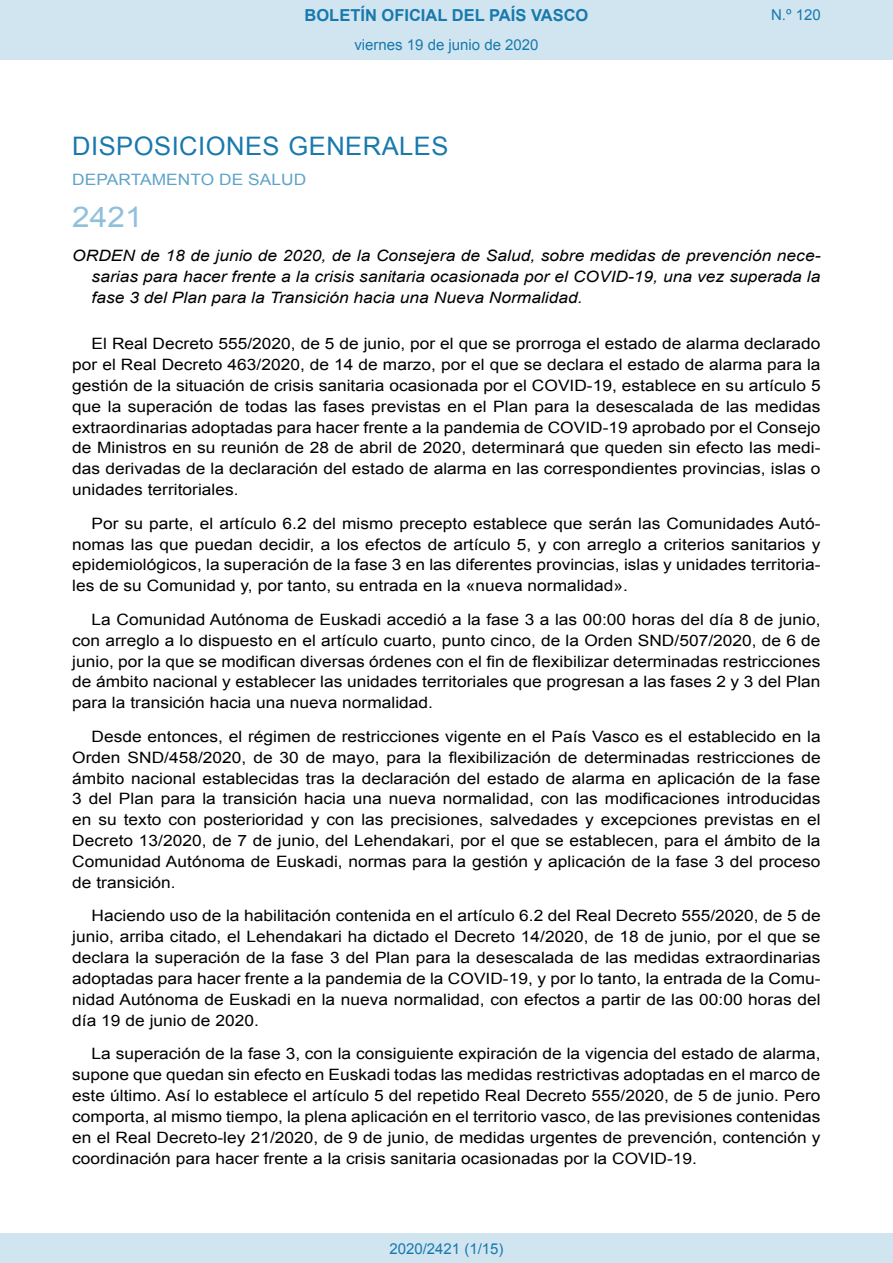
<style>
.page{position:relative;width:893px;height:1263px;background:#fff}
.page>*{position:absolute;margin:0;border:0;box-sizing:border-box;transform-origin:0 0}
.BOPVOrden{font:28.5px "Arial";color:#90c0db;scale:1.11 1}
.BOPVSeccion{font:25.5px "Arial";letter-spacing:.02em;color:#1879ad}
.t1{font:700 16.5px "Arial";color:#1879ad}
.BOPVDetalle{font:15.6px/20.9px "Arial";color:#000;text-align:justify;scale:1.11 1}
.BOPVTitulo{font:italic 15.6px/20.9px "Arial";color:#000;text-align:justify;scale:1.11 1}
.BOPVOrganismo{font:15.6px "Arial";letter-spacing:.005em;color:#5ea4ca;scale:1.11 1}
.Paginacion_Centro{font:15px "Arial";color:#1879ad}
</style>
<div class="page">
<div style="left:0;top:0;width:893px;height:60px;background:#d0e5f0"></div>
<div style="left:0;top:1233px;width:893px;height:30px;background:#d0e5f0"></div>
<p class="t1" style="left:305px;top:4px;width:285px">BOLETÍN OFICIAL DEL PAÍS VASCO</p>
<p class="Paginacion_Centro" style="left:354px;top:35px;width:186px">viernes 19 de junio de 2020</p>
<p class="Paginacion_Centro" style="left:771px;top:5px;width:51px">N.º 120</p>
<p class="BOPVSeccion" style="left:72px;top:129px;width:378px">DISPOSICIONES GENERALES</p>
<p class="BOPVOrganismo" style="left:72px;top:169px;width:212px">DEPARTAMENTO DE SALUD</p>
<p class="BOPVOrden" style="left:72px;top:199px;width:65px">2421</p>
<p class="BOPVTitulo" style="left:92px;top:245px;width:658px;text-indent:-19px">ORDEN de 18 de junio de 2020, de la Consejera de Salud, sobre medidas de prevención nece&shy;sarias para hacer frente a la crisis sanitaria ocasionada por el COVID-19, una vez superada la fase 3 del Plan para la Transición hacia una Nueva Normalidad.</p>
<p class="BOPVDetalle" style="left:72px;top:333px;width:676px;text-indent:19px">El Real Decreto 555/2020, de 5 de junio, por el que se prorroga el estado de alarma declarado por el Real Decreto 463/2020, de 14 de marzo, por el que se declara el estado de alarma para la gestión de la situación de crisis sanitaria ocasionada por el COVID-19, establece en su artículo 5 que la superación de todas las fases previstas en el Plan para la desescalada de las medidas extraordinarias adoptadas para hacer frente a la pandemia de COVID-19 aprobado por el Consejo de Ministros en su reunión de 28 de abril de 2020, determinará que queden sin efecto las medi&shy;das derivadas de la declaración del estado de alarma en las correspondientes provincias, islas o unidades territoriales.</p>
<p class="BOPVDetalle" style="left:72px;top:513px;width:676px;text-indent:19px">Por su parte, el artículo 6.2 del mismo precepto establece que serán las Comunidades Autó&shy;nomas las que puedan decidir, a los efectos de artículo 5, y con arreglo a criterios sanitarios y epidemiológicos, la superación de la fase 3 en las diferentes provincias, islas y unidades territoria&shy;les de su Comunidad y, por tanto, su entrada en la «nueva normalidad».</p>
<p class="BOPVDetalle" style="left:72px;top:609px;width:676px;text-indent:19px">La Comunidad Autónoma de Euskadi accedió a la fase 3 a las 00:00 horas del día 8 de junio, con arreglo a lo dispuesto en el artículo cuarto, punto cinco, de la Orden SND/507/2020, de 6 de junio, por la que se modifican diversas órdenes con el fin de flexibilizar determinadas restricciones de ámbito nacional y establecer las unidades territoriales que progresan a las fases 2 y 3 del Plan para la transición hacia una nueva normalidad.</p>
<p class="BOPVDetalle" style="left:72px;top:726px;width:676px;text-indent:19px">Desde entonces, el régimen de restricciones vigente en el País Vasco es el establecido en la Orden SND/458/2020, de 30 de mayo, para la flexibilización de determinadas restricciones de ámbito nacional establecidas tras la declaración del estado de alarma en aplicación de la fase 3 del Plan para la transición hacia una nueva normalidad, con las modificaciones introducidas en su texto con posterioridad y con las precisiones, salvedades y excepciones previstas en el Decreto 13/2020, de 7 de junio, del Lehendakari, por el que se establecen, para el ámbito de la Comunidad Autónoma de Euskadi, normas para la gestión y aplicación de la fase 3 del proceso de transición.</p>
<p class="BOPVDetalle" style="left:72px;top:906px;width:676px;text-indent:19px">Haciendo uso de la habilitación contenida en el artículo 6.2 del Real Decreto 555/2020, de 5 de junio, arriba citado, el Lehendakari ha dictado el Decreto 14/2020, de 18 de junio, por el que se declara la superación de la fase 3 del Plan para la desescalada de las medidas extraordinarias adoptadas para hacer frente a la pandemia de la COVID-19, y por lo tanto, la entrada de la Comu&shy;nidad Autónoma de Euskadi en la nueva normalidad, con efectos a partir de las 00:00 horas del día 19 de junio de 2020.</p>
<p class="BOPVDetalle" style="left:72px;top:1043px;width:676px;text-indent:19px">La superación de la fase 3, con la consiguiente expiración de la vigencia del estado de alarma, supone que quedan sin efecto en Euskadi todas las medidas restrictivas adoptadas en el marco de este último. Así lo establece el artículo 5 del repetido Real Decreto 555/2020, de 5 de junio. Pero comporta, al mismo tiempo, la plena aplicación en el territorio vasco, de las previsiones contenidas en el Real Decreto-ley 21/2020, de 9 de junio, de medidas urgentes de prevención, contención y coordinación para hacer frente a la crisis sanitaria ocasionadas por la COVID-19.</p>
<p class="Paginacion_Centro" style="left:389px;top:1238px;width:116px">2020/2421 (1/15)</p>
</div>
